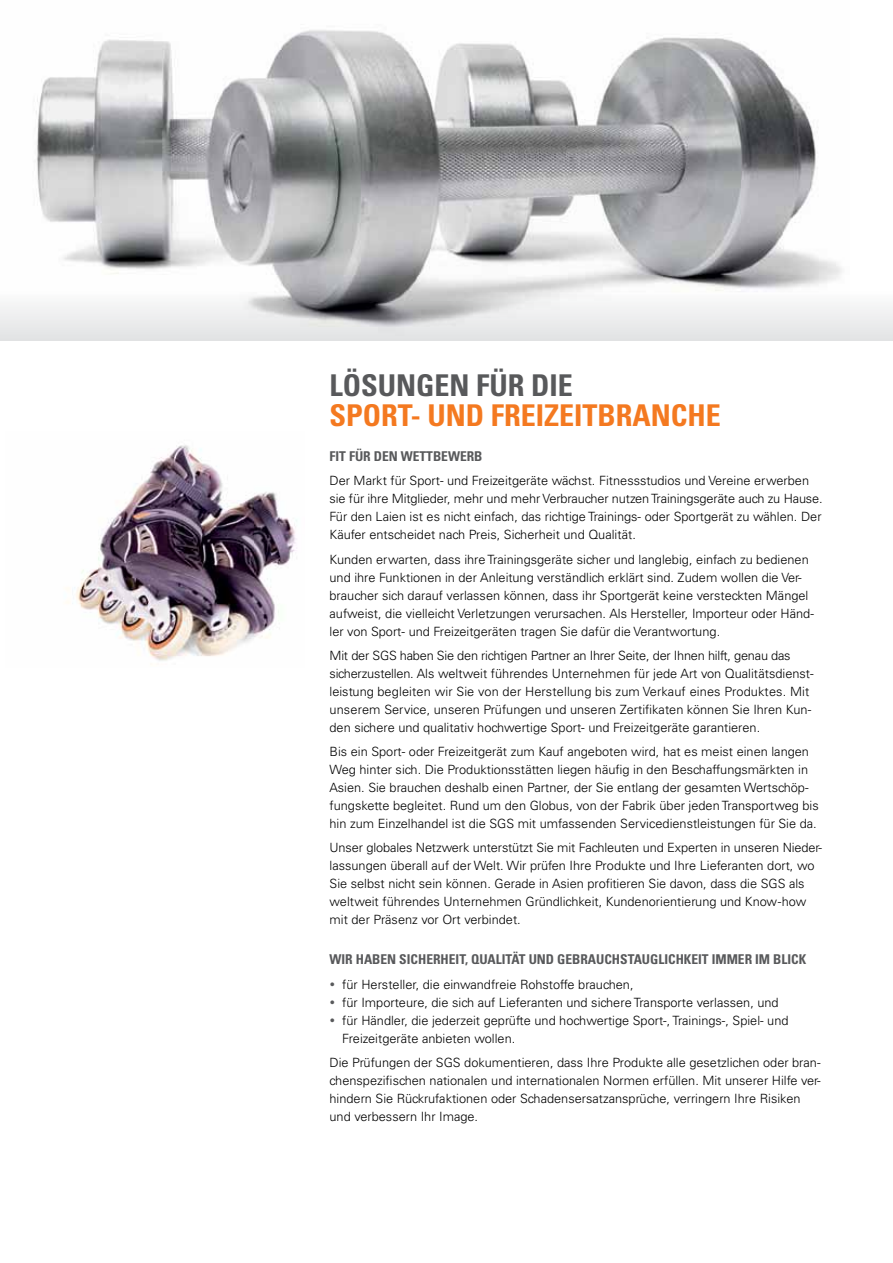
<style>
.page{position:relative;width:893px;height:1263px;background:#fff}
.page>*{position:absolute;margin:0;border:0;box-sizing:border-box;transform-origin:0 0}
.t1{font:700 condensed 30px "Univers LT Std";color:#f47920}
.t2{font:700 condensed 30px "Univers LT Std";color:#58595b}
.t3{font:700 condensed 13.5px "Univers LT Std";color:#58595b}
.t4{font:300 12.75px/18px "Univers LT Std";color:#000}
</style>
<div class="page">
<img style="left:66px;top:445px;width:231px;height:216px">
<svg style="left:0;top:30px;width:893px;height:310px"></svg>
<h1 class="t2" style="left:330px;top:367px;width:242px">LÖSUNGEN FÜR DIE</h1>
<h1 class="t1" style="left:330px;top:397px;width:18px">SPOR</h1>
<h1 class="t1" style="left:398px;top:397px;width:321px">T- UND FREIZEITBRANCHE</h1>
<p class="t3" style="left:330px;top:447px;width:153px">FIT FÜR DEN WETTBEWERB</p>
<p class="t4" style="left:330px;top:472px;width:495px">Der Markt für Sport- und Freizeitgeräte wächst. Fitnessstudios und Vereine erwerben sie für ihre Mitglieder, mehr und mehr Verbraucher nutzen Trainingsgeräte auch zu Hause.<br>Für den Laien ist es nicht einfach, das richtige Trainings- oder Sportgerät zu wählen. Der Käufer entscheidet nach Preis, Sicherheit und Qualität.</p>
<p class="t4" style="left:330px;top:550px;width:486px">Kunden erwarten, dass ihre Trainingsgeräte sicher und langlebig, einfach zu bedienen und ihre Funktionen in der Anleitung verständlich erklärt sind. Zudem wollen die Ver&shy;braucher sich darauf verlassen können, dass ihr Sportgerät keine versteckten Mängel aufweist, die vielleicht Verletzungen verursachen. Als Hersteller, Importeur oder Händ&shy;ler von Sport- und Freizeitgeräten tragen Sie dafür die Verantwortung.</p>
<p class="t4" style="left:330px;top:646px;width:486px">Mit der SGS haben Sie den richtigen Partner an Ihrer Seite, der Ihnen hilft, genau das sicherzustellen. Als weltweit führendes Unternehmen für jede Art von Qualitätsdienst&shy;leistung begleiten wir Sie von der Herstellung bis zum Verkauf eines Produktes. Mit unserem Service, unseren Prüfungen und unseren Zertifikaten können Sie Ihren Kun&shy;den sichere und qualitativ hochwertige Sport- und Freizeitgeräte garantieren.</p>
<p class="t4" style="left:330px;top:742px;width:491px">Bis ein Sport- oder Freizeitgerät zum Kauf angeboten wird, hat es meist einen langen Weg hinter sich. Die Produktionsstätten liegen häufig in den Beschaffungsmärkten in Asien. Sie brauchen deshalb einen Partner, der Sie entlang der gesamten Wertschöp&shy;fungskette begleitet. Rund um den Globus, von der Fabrik über jeden Transportweg bis hin zum Einzelhandel ist die SGS mit umfassenden Servicedienstleistungen für Sie da.</p>
<p class="t4" style="left:330px;top:839px;width:494px">Unser globales Netzwerk unterstützt Sie mit Fachleuten und Experten in unseren Nieder&shy;lassungen überall auf der Welt. Wir prüfen Ihre Produkte und Ihre Lieferanten dort, wo Sie selbst nicht sein können. Gerade in Asien profitieren Sie davon, dass die SGS als weltweit führendes Unternehmen Gründlichkeit, Kundenorientierung und Know-how mit der Präsenz vor Ort verbindet.</p>
<p class="t3" style="left:330px;top:951px;width:35px">WI R HAB</p>
<p class="t3" style="left:381px;top:951px;width:115px">EN SICHERHEIT, QUALIT</p>
<p class="t3" style="left:511px;top:951px;width:296px">ÄT UND GEBRAUCHSTAUGLICHKEIT IMMER IM BLICK</p>
<p class="t4" style="left:342px;top:975px;width:448px">für Hersteller, die einwandfreie Rohstoffe brauchen,<br>für Importeure, die sich auf Lieferanten und sichere Transporte verlassen, und für Händler, die jederzeit geprüfte und hochwertige Sport-, Trainings-, Spiel- und Freizeitgeräte anbieten wollen.</p>
<p class="t4" style="left:329px;top:1053px;width:493px">Die Prüfungen der SGS dokumentieren, dass Ihre Produkte alle gesetzlichen oder bran&shy;chenspezifischen nationalen und internationalen Normen erfüllen. Mit unserer Hilfe ver&shy;hindern Sie Rückrufaktionen oder Schadensersatzansprüche, verringern Ihre Risiken und verbessern Ihr Image.</p>
</div>
